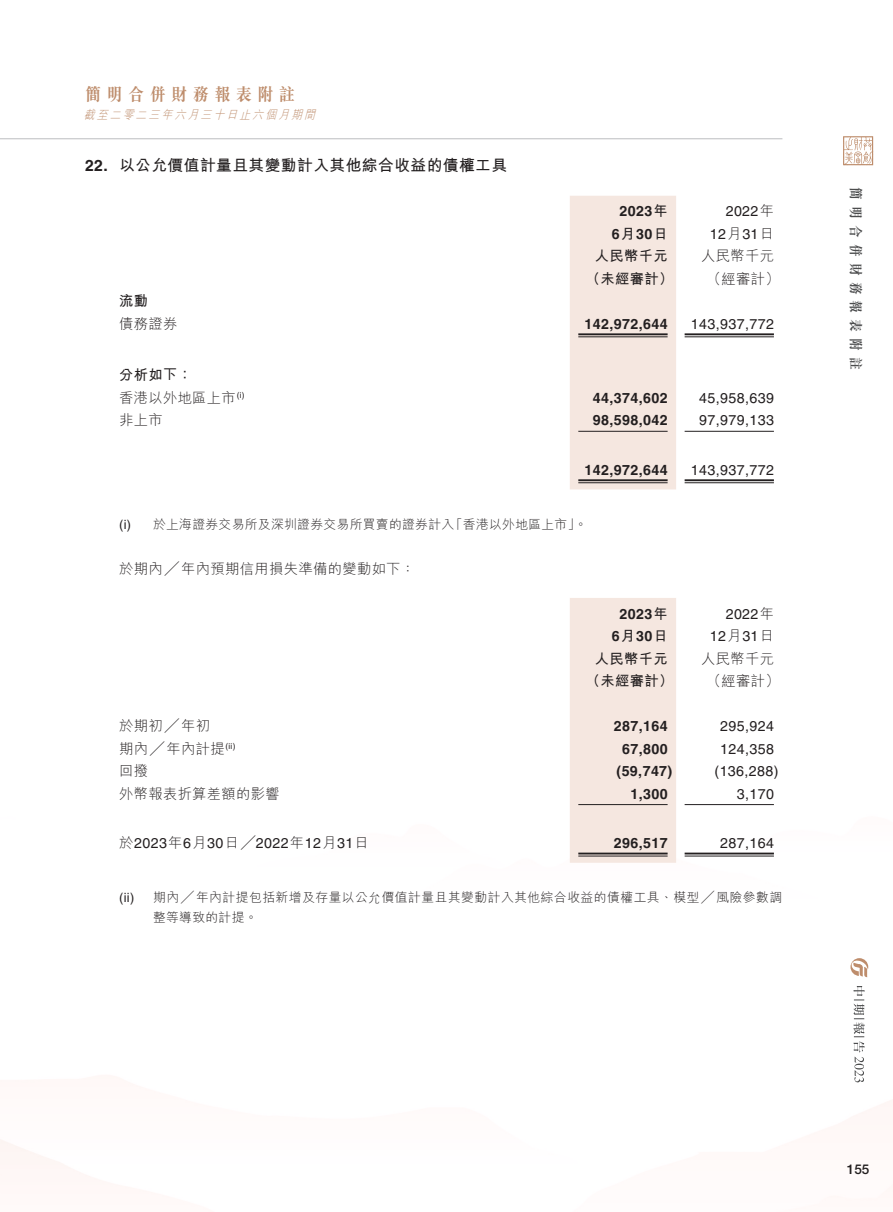
<style>
.page{position:relative;width:893px;height:1212px;background:#fff}
.page>*{position:absolute;margin:0;border:0;box-sizing:border-box;transform-origin:0 0}
.t1{font:700 18px "M Sung HK";letter-spacing:.33em;color:#be8d6c;scale:.9 1}
.t2{font:700 15.75px "M Hei HK";letter-spacing:.03em;color:#231f20}
.t3{font:14.25px "Helvetica LT Std";letter-spacing:.03em;color:#231f20}
.t4{font:700 14.25px "Helvetica LT Std";letter-spacing:.03em;color:#231f20}
.t5{font:300 14.25px/22.5px "M Hei HK";letter-spacing:.03em;color:#231f20}
.t6{font:700 14.25px "M Hei HK";letter-spacing:.03em;color:#231f20}
.t7{font:700 14.25px "M Sung HK";letter-spacing:.475em;color:#4b4c4d;scale:.9 1}
.t8{font:500 13.5px "Helvetica Neue LT Std";color:#231f20}
.t9{font:300 12.75px/20.2px "M Hei HK";letter-spacing:.04em;color:#231f20}
.t10{font:12.75px "Helvetica LT Std";color:#231f20}
.t11{font:italic 300 12px "M Hei HK";color:#be8d6c;scale:.9 1}
.s1{font-family:"Helvetica LT Std"}
.s2{font-family:"M Hei HK"}
.s3{font-family:"M Hei HK";font-weight:300}
.s4{font-weight:700}
.s5{font-family:"Helvetica LT Std";font-weight:400}
</style>
<div class="page">
<hr style="left:0;top:138px;width:782px;height:1px;background:#bcbdc0">
<svg style="left:843px;top:136px;width:30px;height:29px"></svg>
<svg style="left:850px;top:958px;width:18px;height:19px"></svg>
<svg style="left:853px;top:986px;width:12px;height:96px"></svg>
<div style="left:570px;top:196px;width:106px;height:293px;background:#f5e7e0"></div>
<hr style="left:578px;top:333px;width:90px;height:2px;background:#231f20">
<hr style="left:578px;top:336px;width:90px;height:1px;background:#231f20">
<hr style="left:685px;top:333px;width:89px;height:2px;background:#231f20">
<hr style="left:685px;top:336px;width:89px;height:1px;background:#231f20">
<hr style="left:578px;top:431px;width:90px;height:1px;background:#231f20">
<hr style="left:685px;top:431px;width:89px;height:1px;background:#231f20">
<hr style="left:578px;top:479px;width:90px;height:2px;background:#231f20">
<hr style="left:578px;top:482px;width:90px;height:1px;background:#231f20">
<hr style="left:685px;top:479px;width:89px;height:2px;background:#231f20">
<hr style="left:685px;top:482px;width:89px;height:1px;background:#231f20">
<div style="left:570px;top:598px;width:106px;height:265px;background:#f5e7e0"></div>
<hr style="left:578px;top:804px;width:90px;height:1px;background:#231f20">
<hr style="left:685px;top:804px;width:89px;height:1px;background:#231f20">
<hr style="left:578px;top:852px;width:90px;height:2px;background:#231f20">
<hr style="left:578px;top:856px;width:90px;height:1px;background:#231f20">
<hr style="left:685px;top:852px;width:89px;height:2px;background:#231f20">
<hr style="left:685px;top:856px;width:89px;height:1px;background:#231f20">
<p class="t1" style="left:85px;top:85px;width:235px">簡明合併財務報表附註</p>
<p class="t11" style="left:84px;top:109px;width:262px">截至二零二三年六月三十日止六個月期間</p>
<p class="t2" style="left:85px;top:154px;width:424px"><span class="s1">22.</span> 以公允價值計量且其變動計入其他綜合收益的債權工具</p>
<p class="t4" style="left:619px;top:203px;width:50px">2023<span class="s2">年</span></p>
<p class="t3" style="left:726px;top:203px;width:50px">2022<span class="s3">年</span></p>
<p class="t4" style="left:612px;top:225px;width:57px">6<span class="s2">月</span>30<span class="s2">日</span></p>
<p class="t3" style="left:710px;top:226px;width:66px">12<span class="s3">月</span>31<span class="s3">日</span></p>
<p class="t6" style="left:595px;top:246px;width:74px">人民幣千元</p>
<p class="t5" style="left:701px;top:245px;width:74px">人民幣千元</p>
<p class="t6" style="left:586px;top:268px;width:89px">（未經審計）</p>
<p class="t5" style="left:707px;top:267px;width:74px">（經審計）</p>
<p class="t6" style="left:119px;top:291px;width:30px">流動</p>
<p class="t5" style="left:119px;top:312px;width:60px">債務證券</p>
<p class="t4" style="left:584px;top:315px;width:85px">142,972,644</p>
<p class="t3" style="left:691px;top:316px;width:85px">143,937,772</p>
<p class="t5" style="left:119px;top:364px;width:127px"><span class="s4">分析如下：<br></span>香港以外地區上市<sup>(i)</sup></p>
<p class="t4" style="left:593px;top:389px;width:76px">44,374,602</p>
<p class="t3" style="left:699px;top:390px;width:76px">45,958,639</p>
<p class="t5" style="left:119px;top:409px;width:45px">非上市</p>
<p class="t4" style="left:593px;top:412px;width:76px">98,598,042</p>
<p class="t3" style="left:699px;top:412px;width:76px">97,979,133</p>
<p class="t4" style="left:584px;top:461px;width:85px">142,972,644</p>
<p class="t3" style="left:691px;top:462px;width:85px">143,937,772</p>
<p class="t9" style="left:119px;top:514px;width:470px"><span class="s5">(i)</span> 於上海證券交易所及深圳證券交易所買賣的證券計入「香港以外地區上市」。</p>
<p class="t5" style="left:119px;top:557px;width:298px">於期內╱年內預期信用損失準備的變動如下：</p>
<p class="t4" style="left:619px;top:605px;width:50px">2023<span class="s2">年</span></p>
<p class="t3" style="left:726px;top:605px;width:50px">2022<span class="s3">年</span></p>
<p class="t4" style="left:612px;top:627px;width:57px">6<span class="s2">月</span>30<span class="s2">日</span></p>
<p class="t3" style="left:710px;top:628px;width:66px">12<span class="s3">月</span>31<span class="s3">日</span></p>
<p class="t6" style="left:595px;top:648px;width:74px">人民幣千元</p>
<p class="t5" style="left:701px;top:647px;width:74px">人民幣千元</p>
<p class="t6" style="left:586px;top:670px;width:89px">（未經審計）</p>
<p class="t5" style="left:707px;top:669px;width:74px">（經審計）</p>
<p class="t5" style="left:119px;top:714px;width:93px">於期初╱年初</p>
<p class="t4" style="left:614px;top:717px;width:55px">287,164</p>
<p class="t3" style="left:720px;top:718px;width:55px">295,924</p>
<p class="t5" style="left:119px;top:737px;width:118px">期內╱年內計提<sup>(ii)</sup></p>
<p class="t4" style="left:622px;top:740px;width:47px">67,800</p>
<p class="t3" style="left:720px;top:740px;width:55px">124,358</p>
<p class="t5" style="left:119px;top:759px;width:30px">回撥</p>
<p class="t4" style="left:616px;top:762px;width:57px">(59,747)</p>
<p class="t3" style="left:714px;top:763px;width:66px">(136,288)</p>
<p class="t5" style="left:119px;top:782px;width:162px">外幣報表折算差額的影響</p>
<p class="t4" style="left:630px;top:785px;width:39px">1,300</p>
<p class="t3" style="left:737px;top:785px;width:39px">3,170</p>
<p class="t3" style="left:119px;top:835px;width:251px"><span class="s3">於</span>2023<span class="s3">年</span>6<span class="s3">月</span>30<span class="s3">日╱</span>2022<span class="s3">年</span>12<span class="s3">月</span>31<span class="s3">日</span></p>
<p class="t4" style="left:614px;top:834px;width:55px">296,517</p>
<p class="t3" style="left:720px;top:835px;width:55px">287,164</p>
<p class="t10" style="left:119px;top:890px;width:17px">(ii)</p>
<p class="t9" style="left:153px;top:887px;width:631px">期內╱年內計提包括新增及存量以公允價值計量且其變動計入其他綜合收益的債權工具、模型╱風險參數調整等導致的計提。</p>
<p class="t7" style="left:863px;top:187px;width:205px;rotate:90deg">簡明合併財務報表附註</p>
<p class="t8" style="left:847px;top:1161px;width:24px">155</p>
</div>
